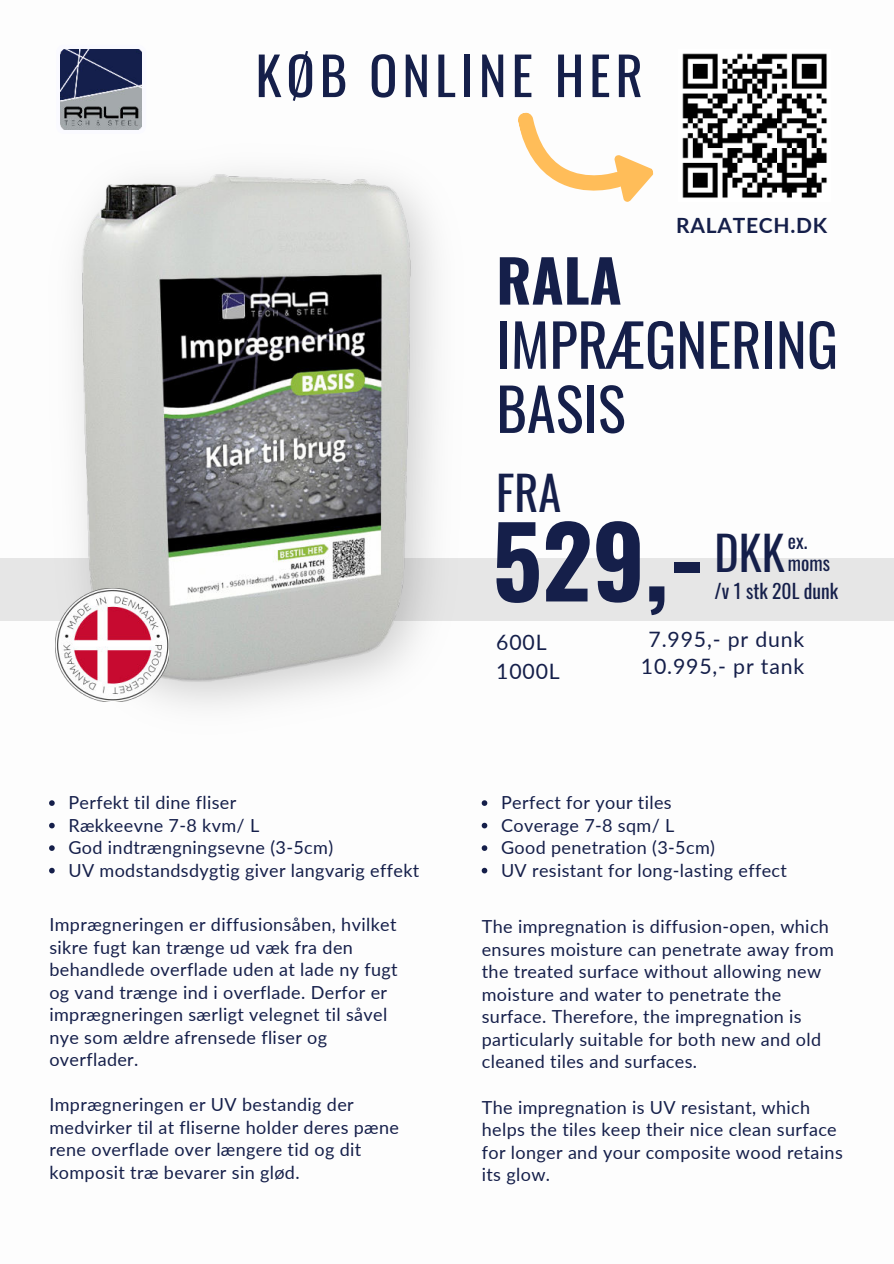
<style>
.page{position:relative;width:894px;height:1264px;background:#fff}
.page>*{position:absolute;margin:0;border:0;box-sizing:border-box;transform-origin:0 0}
.t1{font:700 97.8px "Oswald";color:#151f4a}
.t2{font:58.5px/64.2px "Oswald";color:#151f4a}
.t3{font:700 58.5px "Oswald";color:#151f4a}
.t4{font:52.5px "Oswald";letter-spacing:.095em;color:#151f4a}
.t5{font:46.2px "Oswald";color:#151f4a}
.t6{font:21.3px/29.2px "Lato";letter-spacing:.04em;color:#151f4a}
.t7{font:700 21px "Lato";letter-spacing:.035em;color:#151f4a}
.t8{font:19.5px/22.5px "Oswald";color:#151f4a}
.t9{font:18px/22.5px "Lato";letter-spacing:.02em;color:#151f4a}
</style>
<div class="page">
<svg style="left:518px;top:112px;width:135px;height:90px"></svg>
<svg style="left:141px;top:50px;width:1px;height:49px"></svg>
<img style="left:60px;top:49px;width:81px;height:50px">
<div style="left:0;top:558px;width:893px;height:63px;background:#e6e6e6"></div>
<img style="left:55px;top:99px;width:383px;height:609px">
<img style="left:56px;top:588px;width:112px;height:113px">
<img style="left:682px;top:53px;width:145px;height:145px">
<svg style="left:481px;top:800px;width:6px;height:6px"></svg>
<svg style="left:481px;top:822px;width:6px;height:6px"></svg>
<svg style="left:481px;top:845px;width:6px;height:6px"></svg>
<svg style="left:481px;top:867px;width:6px;height:6px"></svg>
<svg style="left:49px;top:800px;width:6px;height:6px"></svg>
<svg style="left:49px;top:822px;width:6px;height:6px"></svg>
<svg style="left:49px;top:845px;width:6px;height:6px"></svg>
<svg style="left:49px;top:867px;width:6px;height:6px"></svg>
<h3 class="t4" style="left:255px;top:29px;width:389px">KØB ONLINE HER</h3>
<p class="t7" style="left:676px;top:210px;width:152px">RALATECH.DK</p>
<h2 class="t3" style="left:496px;top:250px;width:127px">RALA</h2>
<h2 class="t2" style="left:496px;top:307px;width:343px">IMPRÆGNERING<br>BASIS</h2>
<h3 class="t5" style="left:496px;top:452px;width:66px">FRA</h3>
<h1 class="t1" style="left:492px;top:510px;width:294px">529,- <sup>DKK</sup></h1>
<p class="t8" style="left:787px;top:528px;width:44px">ex. moms</p>
<p class="t8" style="left:714px;top:578px;width:125px">/v 1 stk 20L dunk</p>
<p class="t9" style="left:68px;top:790px;width:352px">Perfekt til dine fliser<br>Rækkeevne 7-8 kvm/ L<br>God indtrængningsevne (3-5cm)<br>UV modstandsdygtig giver langvarig effekt</p>
<p class="t9" style="left:49px;top:912px;width:350px">Imprægneringen er diffusionsåben, hvilket sikre fugt kan trænge ud væk fra den behandlede overflade uden at lade ny fugt og vand trænge ind i overflade. Derfor er imprægneringen særligt velegnet til såvel nye som ældre afrensede fliser og overflader.</p>
<p class="t9" style="left:49px;top:1092px;width:351px">Imprægneringen er UV bestandig der medvirker til at fliserne holder deres pæne rene overflade over længere tid og dit komposit træ bevarer sin glød.</p>
<p class="t6" style="left:496px;top:626px;width:65px">600L<br>1000L</p>
<p class="t6" style="left:640px;top:625px;width:165px;line-height:27px;text-align:center">7.995,- pr dunk<br>10.995,- pr tank</p>
<p class="t9" style="left:501px;top:790px;width:287px">Perfect for your tiles<br>Coverage 7-8 sqm/ L<br>Good penetration (3-5cm)<br>UV resistant for long-lasting effect</p>
<p class="t9" style="left:481px;top:914px;width:353px">The impregnation is diffusion-open, which ensures moisture can penetrate away from the treated surface without allowing new moisture and water to penetrate the surface. Therefore, the impregnation is particularly suitable for both new and old cleaned tiles and surfaces.</p>
<p class="t9" style="left:481px;top:1094px;width:362px">The impregnation is UV resistant, which helps the tiles keep their nice clean surface for longer and your composite wood retains its glow.</p>
</div>
